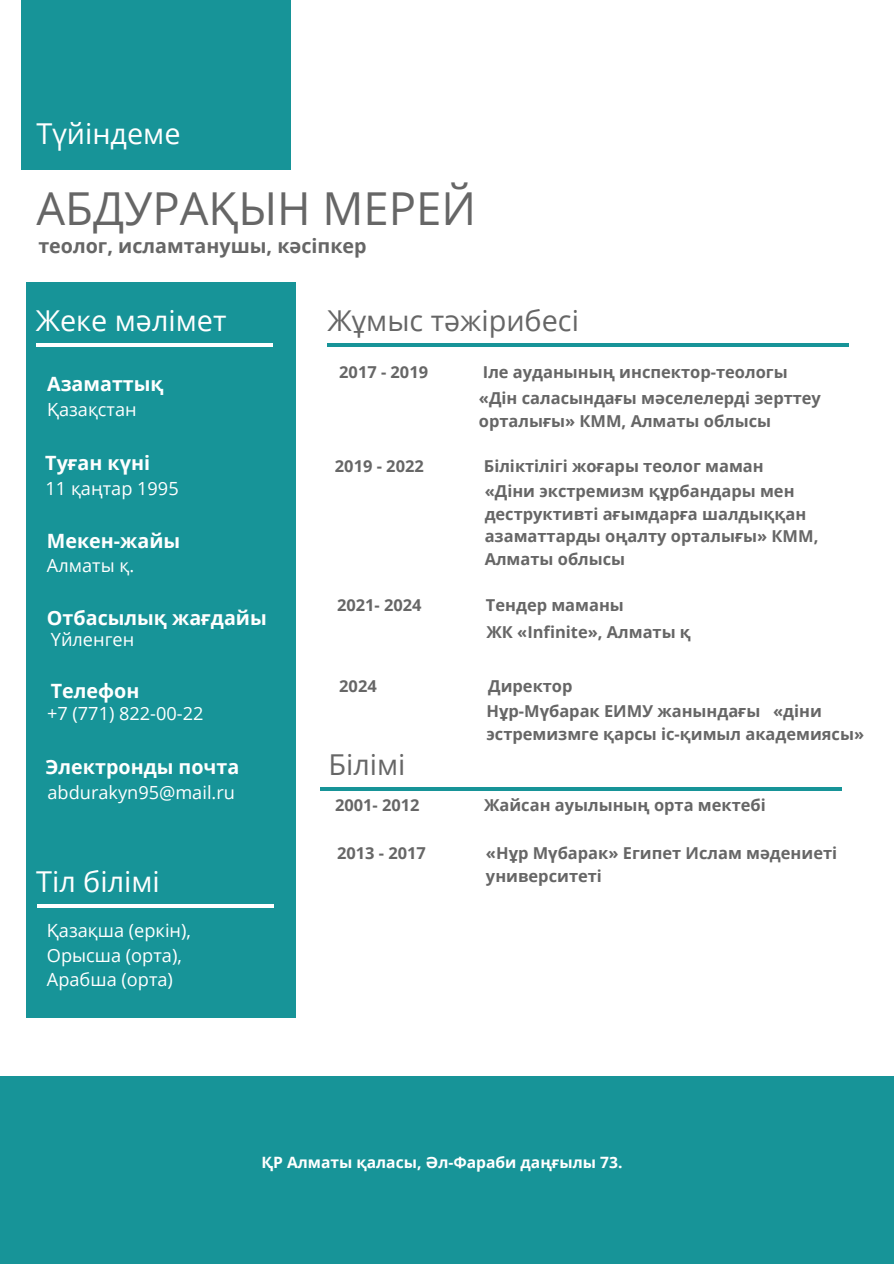
<style>
.page{position:relative;width:894px;height:1264px;background:#fff}
.page>*{position:absolute;margin:0;border:0;box-sizing:border-box;transform-origin:0 0}
.t1{font:45.45px "Open Sans";color:#666}
.t2{font:28.8px "Open Sans";color:#fff}
.t3{font:28.8px "Open Sans";color:#666}
.t4{font:700 19.65px "Open Sans";color:#fff}
.t5{font:700 19.65px "Open Sans";color:#666}
.t6{font:18.15px/24.8px "Open Sans";color:#fff}
.t7{font:700 16.5px/22.5px "Open Sans";color:#666}
.t8{font:700 15.6px "Open Sans";color:#fff}
</style>
<div class="page">
<div style="left:22px;top:0;width:269px;height:169px;background:#179498"></div>
<div style="left:26px;top:282px;width:269px;height:736px;background:#179498"></div>
<div style="left:0;top:1076px;width:893px;height:186px;background:#179498"></div>
<hr style="left:36px;top:343px;width:237px;height:4px;background:#fff">
<hr style="left:328px;top:343px;width:520px;height:3px;background:#179498">
<hr style="left:321px;top:787px;width:520px;height:3px;background:#179498">
<svg style="left:37px;top:904px;width:237px;height:3px"></svg>
<h2 class="t2" style="left:36px;top:114px;width:145px">Түйіндеме</h2>
<p class="t1" style="left:36px;top:176px;width:441px">АБДУРАҚЫН МЕРЕЙ</p>
<h2 class="t5" style="left:38px;top:232px;width:329px">теолог, исламтанушы, кәсіпкер</h2>
<h4 class="t2" style="left:36px;top:300px;width:192px">Жеке мәлімет</h4>
<h2 class="t3" style="left:327px;top:300px;width:253px">Жұмыс тәжірибесі</h2>
<h1 class="t4" style="left:47px;top:369px;width:118px">Азаматтық</h1>
<h3 class="t6" style="left:47px;top:397px;width:91px">Қазақстан</h3>
<p class="t7" style="left:339px;top:360px;width:90px">2017 - 2019</p>
<h2 class="t7" style="left:483px;top:360px;width:306px">Іле ауданының инспектор-теологы</h2>
<p class="t7" style="left:479px;top:387px;width:343px">«Дін саласындағы мәселелерді зерттеу орталығы» КММ, Алматы облысы</p>
<h3 class="t4" style="left:45px;top:449px;width:106px">Туған күні</h3>
<h3 class="t7" style="left:335px;top:455px;width:90px">2019 - 2022</h3>
<h4 class="t7" style="left:483px;top:455px;width:281px">Біліктілігі жоғары теолог маман</h4>
<h4 class="t6" style="left:46px;top:475px;width:135px">11 қаңтар 1995</h4>
<p class="t7" style="left:484px;top:479px;width:335px">«Діни экстремизм құрбандары мен деструктивті ағымдарға шалдыққан азаматтарды оңалту орталығы» КММ,<br>Алматы облысы</p>
<h3 class="t4" style="left:47px;top:527px;width:135px">Мекен-жайы</h3>
<h4 class="t6" style="left:47px;top:552px;width:89px">Алматы қ.</h4>
<p class="t4" style="left:47px;top:604px;width:221px">Отбасылық жағдайы</p>
<p class="t6" style="left:51px;top:627px;width:85px">Үйленген</p>
<h3 class="t4" style="left:51px;top:677px;width:90px">Телефон</h3>
<h4 class="t6" style="left:47px;top:701px;width:158px">+7 (771) 822-00-22</h4>
<h3 class="t4" style="left:46px;top:753px;width:195px">Электронды почта</h3>
<h4 class="t6" style="left:47px;top:779px;width:189px">abdurakyn95@mail.ru</h4>
<p class="t2" style="left:36px;top:861px;width:125px">Тіл білімі</p>
<h3 class="t6" style="left:47px;top:917px;width:146px">Қазақша (еркін),<br>Орысша (орта),<br>Арабша (орта)</h3>
<p class="t7" style="left:337px;top:593px;width:86px">2021- 2024</p>
<p class="t7" style="left:486px;top:593px;width:139px">Тендер маманы</p>
<h2 class="t7" style="left:486px;top:620px;width:206px">ЖК «Infinite», Алматы қ</h2>
<p class="t7" style="left:339px;top:674px;width:39px">2024</p>
<p class="t7" style="left:488px;top:674px;width:86px">Директор</p>
<p class="t7" style="left:486px;top:699px;width:379px">Нұр-Мүбарак ЕИМУ жанындағы «діни эстремизмге қарсы іс-қимыл академиясы»</p>
<p class="t3" style="left:328px;top:743px;width:79px">Білімі</p>
<p class="t7" style="left:335px;top:793px;width:86px">2001- 2012</p>
<p class="t7" style="left:484px;top:793px;width:283px">Жайсан ауылының орта мектебі</p>
<p class="t7" style="left:337px;top:841px;width:90px">2013 - 2017</p>
<p class="t7" style="left:486px;top:841px;width:352px;line-height:23px">«Нұр Мүбарак» Египет Ислам мәдениеті университеті</p>
<h4 class="t8" style="left:261px;top:1151px;width:362px">ҚР Алматы қаласы, Әл-Фараби даңғылы 73.</h4>
</div>
